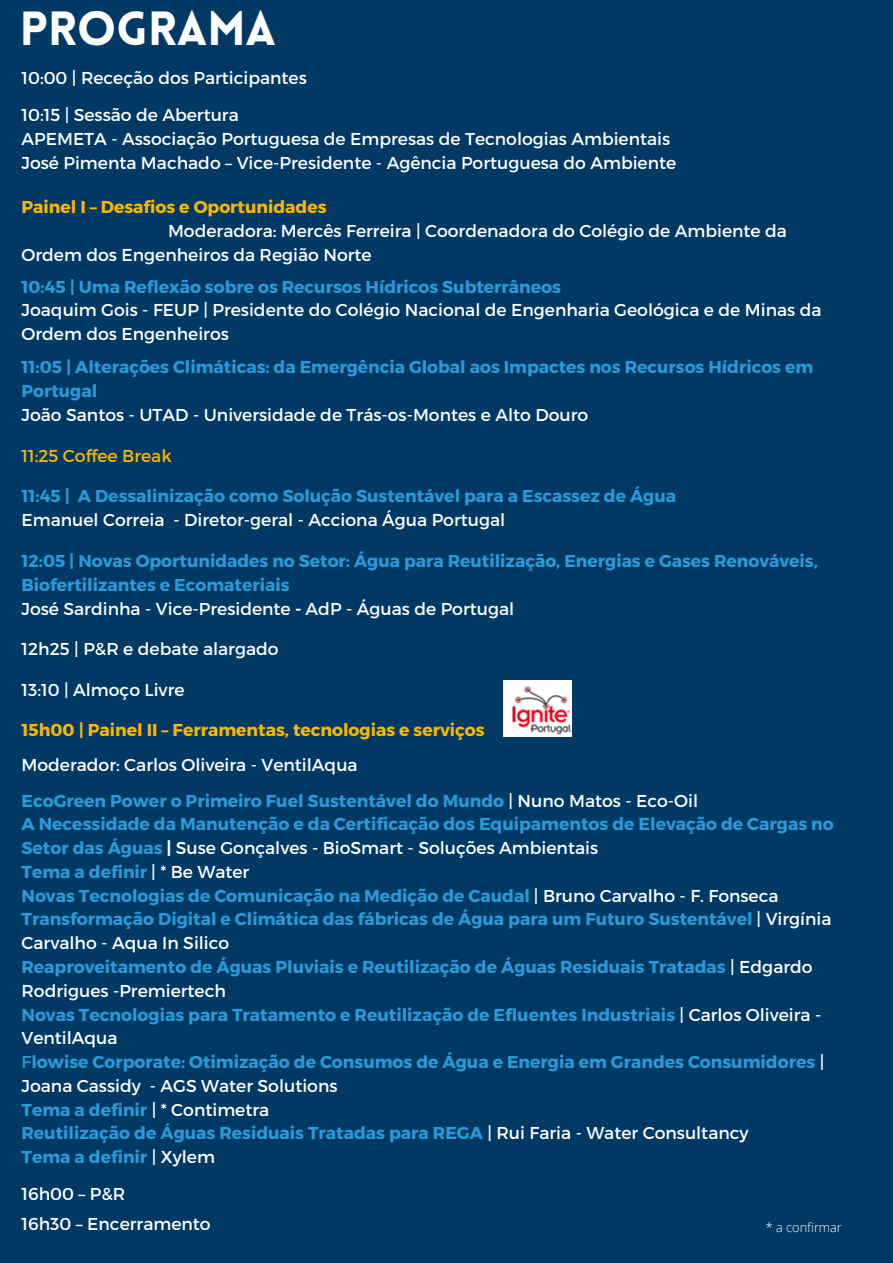
<style>
.page{position:relative;width:893px;height:1263px;background:#003a64}
.page>*{position:absolute;margin:0;border:0;box-sizing:border-box;transform-origin:0 0}
.t1{font:900 46.88px "Lovelo";color:#fff}
.t2{font:700 17.17px/23.8px "Montserrat";color:#2c99da}
.t3{font:17.17px/23.8px "Montserrat";color:#fff}
.t4{font:700 17.17px "Montserrat";color:#fbb700}
.t5{font:17.17px "Montserrat";color:#fbb700}
.t6{font:300 12.75px "Open Sans";color:#fff}
.s1{font-weight:700}
.s2{font-weight:400;color:#fff}
.s3{color:#fff}
.s4{font-weight:400}
</style>
<div class="page">
<img style="left:504px;top:680px;width:68px;height:56px">
<p class="t1" style="left:20px;top:10px;width:258px">PROGRAMA</p>
<p class="t3" style="left:21px;top:65px;width:287px">10:00 | Receção dos Participantes</p>
<p class="t3" style="left:21px;top:102px;width:219px">10:15 | Sessão de Abertura</p>
<p class="t3" style="left:21px;top:126px;width:650px">APEMETA - Associação Portuguesa de Empresas de Tecnologias Ambientais</p>
<p class="t3" style="left:21px;top:150px;width:656px">José Pimenta Machado – Vice-Presidente - Agência Portuguesa do Ambiente</p>
<p class="t4" style="left:21px;top:196px;width:307px">Painel I – Desafios e Oportunidades</p>
<p class="t3" style="left:21px;top:218px;width:767px;text-indent:147px">Moderadora: Mercês Ferreira | Coordenadora do Colégio de Ambiente da<br>Ordem dos Engenheiros da Região Norte</p>
<p class="t2" style="left:21px;top:274px;width:541px">10:45 | Uma Reflexão sobre os Recursos Hídricos Subterrâneos</p>
<p class="t3" style="left:21px;top:297px;width:801px">Joaquim Gois - FEUP | Presidente do Colégio Nacional de Engenharia Geológica e de Minas da<br>Ordem dos Engenheiros</p>
<p class="t2" style="left:21px;top:354px;width:793px">11:05 | Alterações Climáticas: da Emergência Global aos Impactes nos Recursos Hídricos em<br>Portugal</p>
<p class="t3" style="left:21px;top:402px;width:568px">João Santos - UTAD - Universidade de Trás-os-Montes e Alto Douro</p>
<p class="t5" style="left:21px;top:445px;width:152px">11:25 Coffee Break</p>
<p class="t2" style="left:21px;top:483px;width:656px">11:45 | A Dessalinização como Solução Sustentável para a Escassez de Água</p>
<p class="t3" style="left:21px;top:507px;width:485px">Emanuel Correia - Diretor-geral - Acciona Água Portugal</p>
<p class="t2" style="left:21px;top:548px;width:798px">12:05 | Novas Oportunidades no Setor: Água para Reutilização, Energias e Gases Renováveis,<br>Biofertilizantes e Ecomateriais</p>
<p class="t3" style="left:21px;top:596px;width:494px">José Sardinha - Vice-Presidente <span class="s1">-</span> AdP - Águas de Portugal</p>
<p class="t3" style="left:21px;top:636px;width:259px">12h25 | P&amp;R e debate alargado</p>
<p class="t3" style="left:21px;top:677px;width:165px">13:10 | Almoço Livre</p>
<p class="t4" style="left:21px;top:718px;width:465px">15h00 | Painel II – Ferramentas, tecnologias e serviços</p>
<p class="t3" style="left:21px;top:752px;width:338px">Moderador: Carlos Oliveira - VentilAqua</p>
<p class="t2" style="left:21px;top:788px;width:678px">EcoGreen Power o Primeiro Fuel Sustentável do Mundo <span class="s2">| Nuno Matos - Eco-Oil</span></p>
<p class="t2" style="left:21px;top:811px;width:813px">A Necessidade da Manutenção e da Certificação dos Equipamentos de Elevação de Cargas no<br>Setor das Águas <span class="s3">|</span> <span class="s2">Suse Gonçalves - BioSmart - Soluções Ambientais</span></p>
<p class="t2" style="left:21px;top:859px;width:229px">Tema a definir <span class="s2">| * Be Water</span></p>
<p class="t2" style="left:21px;top:883px;width:758px">Novas Tecnologias de Comunicação na Medição de Caudal <span class="s2">| Bruno Carvalho - F. Fonseca</span></p>
<p class="t2" style="left:21px;top:906px;width:811px">Transformação Digital e Climática das fábricas de Água para um Futuro Sustentável <span class="s2">| Virgínia<br>Carvalho - Aqua In Silico</span></p>
<p class="t2" style="left:21px;top:954px;width:792px">Reaproveitamento de Águas Pluviais e Reutilização de Águas Residuais Tratadas <span class="s2">| Edgardo<br>Rodrigues -Premiertech</span></p>
<p class="t2" style="left:21px;top:1001px;width:801px">Novas Tecnologias para Tratamento e Reutilização de Efluentes Industriais <span class="s2">| Carlos Oliveira -<br>VentilAqua</span></p>
<p class="t2" style="left:21px;top:1049px;width:804px"><span class="s4">F</span>lowise Corporate: Otimização de Consumos de Água e Energia em Grandes Consumidores <span class="s2">|<br>Joana Cassidy - AGS Water Solutions</span></p>
<p class="t2" style="left:21px;top:1097px;width:249px">Tema a definir <span class="s2">| * Contimetra</span></p>
<p class="t2" style="left:21px;top:1120px;width:728px">Reutilização de Águas Residuais Tratadas para REGA <span class="s2">| Rui Faria - Water Consultancy</span></p>
<p class="t2" style="left:21px;top:1144px;width:195px">Tema a definir <span class="s2">| Xylem</span></p>
<p class="t3" style="left:21px;top:1181px;width:105px">16h00 – P&amp;R</p>
<p class="t3" style="left:21px;top:1211px;width:191px">16h30 – Encerramento</p>
<p class="t6" style="left:766px;top:1218px;width:78px">* a confirmar</p>
</div>
